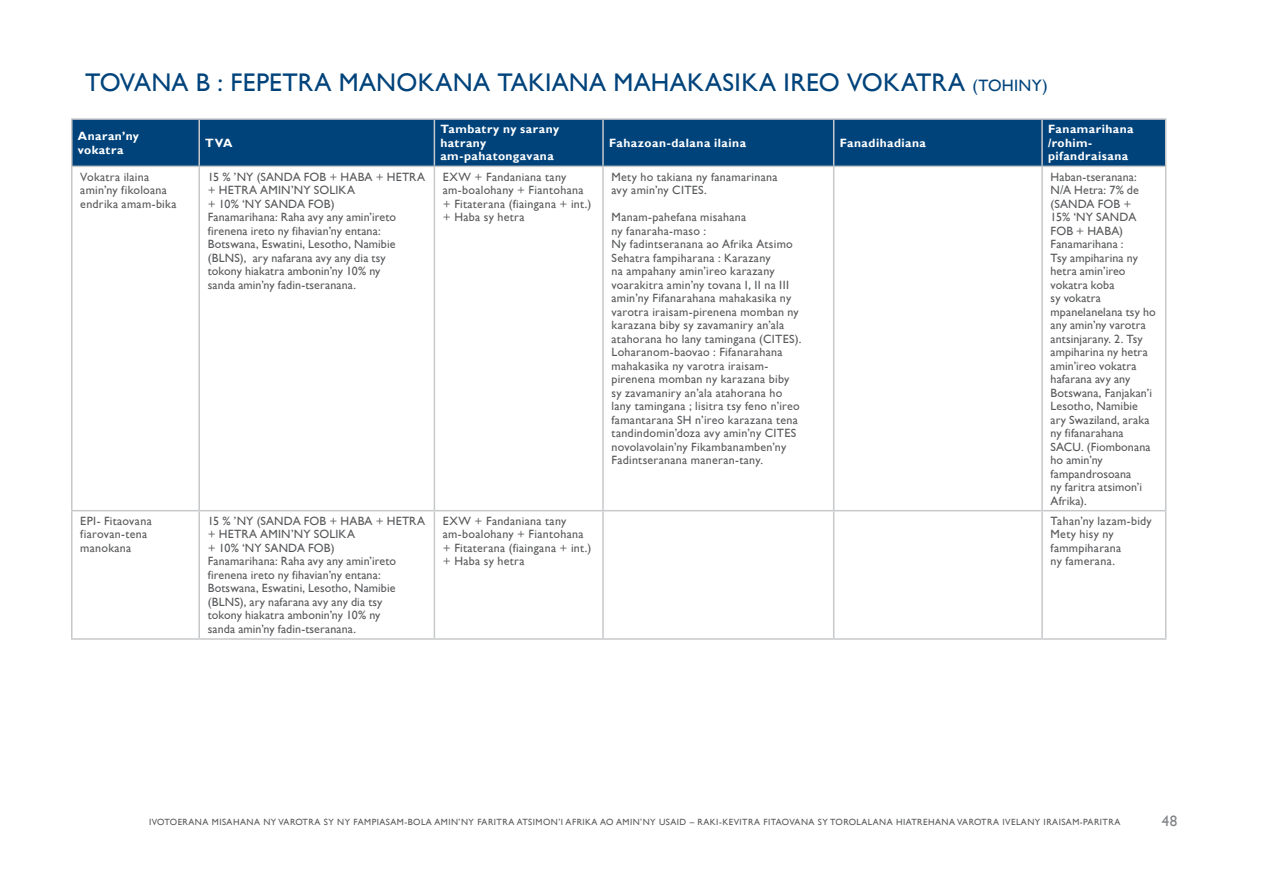
<style>
.page{position:relative;width:1263px;height:893px;background:#fff}
.page>*{position:absolute;margin:0;border:0;box-sizing:border-box;transform-origin:0 0}
.t1{font:25.5px "Gill Sans";letter-spacing:.01em;color:#00437b}
.t2{font:15px "Gill Sans";color:#808285}
.t3{font:12px/13.5px "Gill Sans";letter-spacing:.02em;color:#58595b}
.t4{font:700 12px/13.5px "Gill Sans";letter-spacing:.04em;color:#fff}
.t5{font:9px "Gill Sans";letter-spacing:.05em;color:#58595b}
.s1{font-size:16.5px}
</style>
<div class="page">
<div style="left:73px;top:120px;width:1092px;height:46px;background:#00437b"></div>
<hr style="left:71px;top:118px;width:128px;height:2px;background:#c7c8ca">
<hr style="left:71px;top:120px;width:2px;height:46px;background:#c7c8ca">
<hr style="left:199px;top:118px;width:235px;height:2px;background:#c7c8ca">
<hr style="left:198px;top:120px;width:2px;height:46px;background:#c7c8ca">
<hr style="left:434px;top:118px;width:169px;height:2px;background:#c7c8ca">
<hr style="left:434px;top:120px;width:1px;height:46px;background:#c7c8ca">
<hr style="left:603px;top:118px;width:231px;height:2px;background:#c7c8ca">
<hr style="left:602px;top:120px;width:2px;height:46px;background:#c7c8ca">
<hr style="left:834px;top:118px;width:208px;height:2px;background:#c7c8ca">
<hr style="left:833px;top:120px;width:1px;height:46px;background:#c7c8ca">
<hr style="left:1042px;top:118px;width:124px;height:2px;background:#c7c8ca">
<hr style="left:1041px;top:120px;width:2px;height:46px;background:#c7c8ca">
<hr style="left:1165px;top:120px;width:1px;height:46px;background:#c7c8ca">
<hr style="left:71px;top:166px;width:128px;height:1px;background:#c7c8ca">
<hr style="left:199px;top:166px;width:235px;height:1px;background:#c7c8ca">
<hr style="left:434px;top:166px;width:169px;height:1px;background:#c7c8ca">
<hr style="left:603px;top:166px;width:231px;height:1px;background:#c7c8ca">
<hr style="left:834px;top:166px;width:208px;height:1px;background:#c7c8ca">
<hr style="left:1042px;top:166px;width:124px;height:1px;background:#c7c8ca">
<hr style="left:71px;top:167px;width:2px;height:343px;background:#c7c8ca">
<hr style="left:198px;top:167px;width:2px;height:343px;background:#c7c8ca">
<hr style="left:434px;top:167px;width:1px;height:343px;background:#c7c8ca">
<hr style="left:602px;top:167px;width:2px;height:343px;background:#c7c8ca">
<hr style="left:833px;top:167px;width:1px;height:343px;background:#c7c8ca">
<hr style="left:1041px;top:167px;width:2px;height:343px;background:#c7c8ca">
<hr style="left:1165px;top:167px;width:1px;height:343px;background:#c7c8ca">
<hr style="left:71px;top:510px;width:128px;height:1px;background:#c7c8ca">
<hr style="left:71px;top:511px;width:2px;height:127px;background:#c7c8ca">
<hr style="left:199px;top:510px;width:235px;height:1px;background:#c7c8ca">
<hr style="left:198px;top:511px;width:2px;height:127px;background:#c7c8ca">
<hr style="left:434px;top:510px;width:169px;height:1px;background:#c7c8ca">
<hr style="left:434px;top:511px;width:1px;height:127px;background:#c7c8ca">
<hr style="left:603px;top:510px;width:231px;height:1px;background:#c7c8ca">
<hr style="left:602px;top:511px;width:2px;height:127px;background:#c7c8ca">
<hr style="left:834px;top:510px;width:208px;height:1px;background:#c7c8ca">
<hr style="left:833px;top:511px;width:1px;height:127px;background:#c7c8ca">
<hr style="left:1042px;top:510px;width:124px;height:1px;background:#c7c8ca">
<hr style="left:1041px;top:511px;width:2px;height:127px;background:#c7c8ca">
<hr style="left:1165px;top:511px;width:1px;height:127px;background:#c7c8ca">
<hr style="left:71px;top:638px;width:128px;height:2px;background:#c7c8ca">
<hr style="left:199px;top:638px;width:235px;height:2px;background:#c7c8ca">
<hr style="left:434px;top:638px;width:169px;height:2px;background:#c7c8ca">
<hr style="left:603px;top:638px;width:231px;height:2px;background:#c7c8ca">
<hr style="left:834px;top:638px;width:208px;height:2px;background:#c7c8ca">
<hr style="left:1042px;top:638px;width:124px;height:2px;background:#c7c8ca">
<h1 class="t1" style="left:85px;top:68px;width:964px">TOVANA B : FEPETRA MANOKANA TAKIANA MAHAKASIKA IREO VOKATRA <span class="s1">(TOHINY)</span></h1>
<p class="t4" style="left:78px;top:130px;width:63px">Anaran’ny vokatra</p>
<p class="t4" style="left:205px;top:136px;width:29px">TVA</p>
<p class="t4" style="left:440px;top:123px;width:120px">Tambatry ny sarany hatrany am-pahatongavana</p>
<p class="t4" style="left:609px;top:136px;width:138px">Fahazoan-dalana ilaina</p>
<p class="t4" style="left:840px;top:136px;width:88px">Fanadihadiana</p>
<p class="t3" style="left:80px;top:170px;width:98px">Vokatra ilaina amin’ny fikoloana endrika amam-bika</p>
<p class="t3" style="left:208px;top:170px;width:219px">15 % ’NY (SANDA FOB + HABA + HETRA + HETRA AMIN’NY SOLIKA<br>+ 10% ‘NY SANDA FOB)<br>Fanamarihana: Raha avy any amin’ireto firenena ireto ny fihavian’ny entana:<br>Botswana, Eswatini, Lesotho, Namibie (BLNS), ary nafarana avy any dia tsy<br>tokony hiakatra ambonin’ny 10% ny<br>sanda amin’ny fadin-tseranana.</p>
<p class="t3" style="left:443px;top:170px;width:150px">EXW + Fandaniana tany am-boalohany + Fiantohana + Fitaterana (fiaingana + int.) + Haba sy hetra</p>
<p class="t3" style="left:611px;top:170px;width:168px">Mety ho takiana ny fanamarinana avy amin’ny CITES.</p>
<p class="t3" style="left:611px;top:210px;width:191px">Manam-pahefana misahana<br>ny fanaraha-maso :<br>Ny fadintseranana ao Afrika Atsimo Sehatra fampiharana : Karazany<br>na ampahany amin’ireo karazany voarakitra amin’ny tovana I, II na III amin’ny Fifanarahana mahakasika ny varotra iraisam-pirenena momban ny karazana biby sy zavamaniry an’ala atahorana ho lany tamingana (CITES).<br>Loharanom-baovao : Fifanarahana mahakasika ny varotra iraisam&shy;pirenena momban ny karazana biby sy zavamaniry an’ala atahorana ho lany tamingana ; lisitra tsy feno n’ireo famantarana SH n’ireo karazana tena tandindomin’doza avy amin’ny CITES novolavolain’ny Fikambanamben’ny Fadintseranana maneran-tany.</p>
<p class="t4" style="left:1048px;top:123px;width:87px">Fanamarihana /rohim&shy;pifandraisana</p>
<p class="t3" style="left:1050px;top:170px;width:107px">Haban-tseranana:<br>N/A Hetra: 7% de (SANDA FOB +<br>15% ‘NY SANDA<br>FOB + HABA)<br>Fanamarihana :<br>Tsy ampiharina ny hetra amin’ireo vokatra koba<br>sy vokatra mpanelanelana tsy ho any amin’ny varotra antsinjarany. 2. Tsy ampiharina ny hetra amin’ireo vokatra hafarana avy any<br>Botswana, Fanjakan’i<br>Lesotho, Namibie ary Swaziland, araka ny fifanarahana<br>SACU. (Fiombonana ho amin’ny fampandrosoana<br>ny faritra atsimon’i<br>Afrika).</p>
<p class="t3" style="left:80px;top:514px;width:73px">EPI- Fitaovana fiarovan-tena manokana</p>
<p class="t3" style="left:208px;top:514px;width:219px">15 % ’NY (SANDA FOB + HABA + HETRA + HETRA AMIN’NY SOLIKA<br>+ 10% ‘NY SANDA FOB)<br>Fanamarihana: Raha avy any amin’ireto firenena ireto ny fihavian’ny entana:<br>Botswana, Eswatini, Lesotho, Namibie (BLNS), ary nafarana avy any dia tsy<br>tokony hiakatra ambonin’ny 10% ny<br>sanda amin’ny fadin-tseranana.</p>
<p class="t3" style="left:443px;top:514px;width:150px">EXW + Fandaniana tany am-boalohany + Fiantohana + Fitaterana (fiaingana + int.) + Haba sy hetra</p>
<p class="t3" style="left:1050px;top:514px;width:103px">Tahan’ny lazam-bidy<br>Mety hisy ny fammpiharana<br>ny famerana.</p>
<p class="t5" style="left:149px;top:817px;width:973px">IVOTOERANA MISAHANA NY VAROTRA SY NY FAMPIASAM-BOLA AMIN’NY FARITRA ATSIMON’I AFRIKA AO AMIN’NY USAID – RAKI-KEVITRA FITAOVANA SY TOROLALANA HIATREHANA VAROTRA IVELANY IRAISAM-PARITRA</p>
<p class="t2" style="left:1162px;top:812px;width:17px">48</p>
</div>
